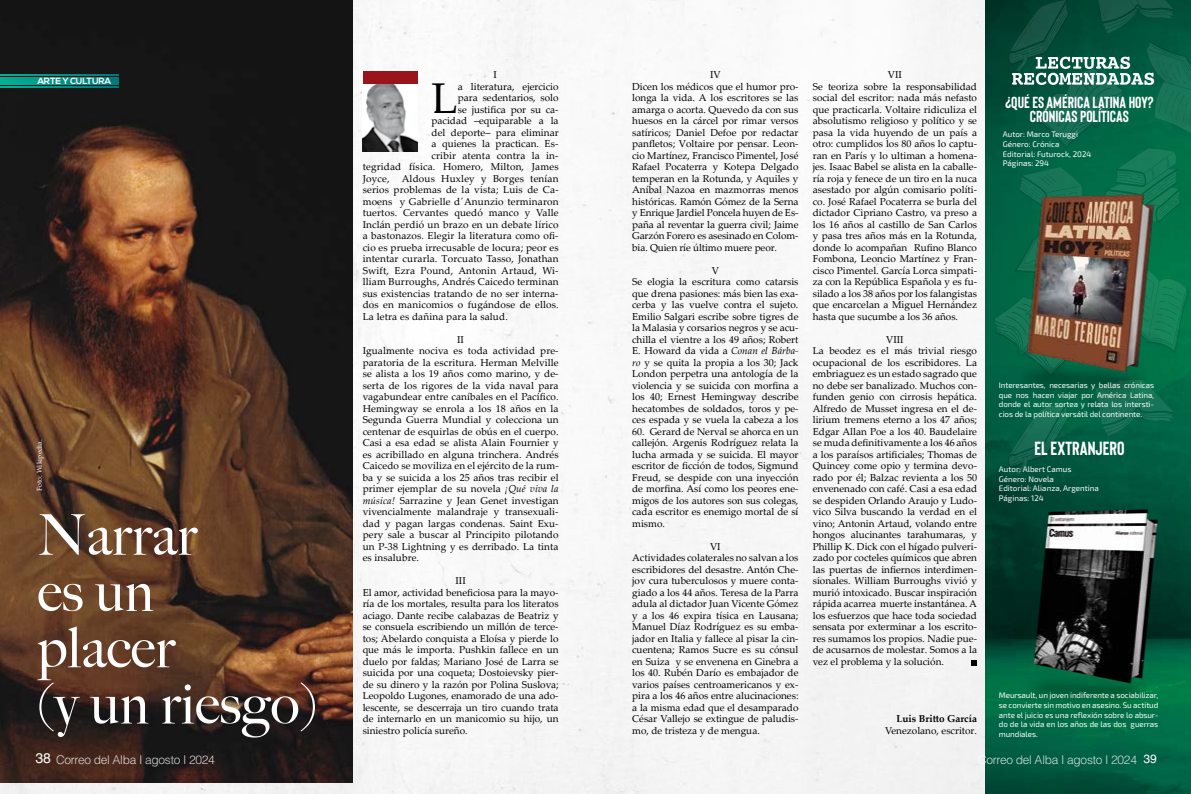
<style>
.page{position:relative;width:1191px;height:794px;background:#fff}
.page>*{position:absolute;margin:0;border:0;box-sizing:border-box;transform-origin:0 0}
.t1{font:500 56.2px/56.2px "Big Caslon";color:#fff}
.t2{font:43px "Palatino Linotype";color:#000}
.t3{font:700 19px "Bison";letter-spacing:-.005em;color:#fff}
.t4{font:700 16px/14px "Bison";color:#fff;text-align:center}
.t5{font:300 12px "Helvetica LT Std";letter-spacing:-.025em;color:#fff}
.t6{font:10px/11.5px "Palatino Linotype";color:#000}
.t7{font:700 10px "Palatino Linotype";color:#000}
.t8{font:700 9px "Nexa";letter-spacing:-.025em;color:#fff}
.t9{font:8px/9.6px "Exo 2";letter-spacing:-.005em;color:#fff}
.t10{font:7px "Palatino Linotype";color:#fff}
.s1{font-style:italic}
.s2{font-weight:400;font-size:14px}
.s3{font-weight:400}
</style>
<div class="page">
<img style="left:0;top:0;width:1191px;height:794px">
<img style="left:0;top:0;width:353px;height:782px">
<svg style="left:987px;top:236px;width:201px;height:241px;background:#045f44"></svg>
<svg style="left:1006px;top:0;width:185px;height:170px;background:#13654c"></svg>
<img style="left:992px;top:484px;width:199px;height:235px">
<img style="left:990px;top:170px;width:201px;height:240px">
<img style="left:363px;top:83px;width:54px;height:68px">
<div style="left:363px;top:71px;width:54px;height:12px;background:#9a141b"></div>
<svg style="left:0;top:77px;width:119px;height:7px"></svg>
<svg style="left:0;top:75px;width:119px;height:1px"></svg>
<svg style="left:0;top:86px;width:119px;height:1px"></svg>
<svg style="left:971px;top:660px;width:6px;height:5px"></svg>
<p class="t6" style="left:493px;top:69px;width:5px">I</p>
<p class="t6" style="left:632px;top:69px;width:168px;text-indent:78px">IV<br>Dicen los médicos que el humor pro&shy;longa la vida. A los escritores se las amarga o acorta. Quevedo da con sus huesos en la cárcel por rimar versos satíricos; Daniel Defoe por redactar panfletos; Voltaire por pensar. Leon&shy;cio Martínez, Francisco Pimentel, José Rafael Pocaterra y Kotepa Delgado temperan en la Rotunda, y Aquiles y Aníbal Nazoa en mazmorras menos históricas. Ramón Gómez de la Serna y Enrique Jardiel Poncela huyen de Es&shy;paña al reventar la guerra civil; Jaime Garzón Forero es asesinado en Colom&shy;bia. Quien ríe último muere peor.</p>
<p class="t6" style="left:632px;top:264px;width:168px;text-align:center">V<br>Se elogia la escritura como catarsis que drena pasiones: más bien las exa&shy;cerba y las vuelve contra el sujeto.<br>Emilio Salgari escribe sobre tigres de la Malasia y corsarios negros y se acu&shy;chilla el vientre a los 49 años; Robert E. Howard da vida a <span class="s1">Conan el Bárba&shy;ro</span> y se quita la propia a los 30; Jack London perpetra una antología de la violencia y se suicida con morfina a los 40; Ernest Hemingway describe hecatombes de soldados, toros y pe&shy;ces espada y se vuela la cabeza a los</p>
<p class="t6" style="left:632px;top:425px;width:168px;text-align:justify">60. Gerard de Nerval se ahorca en un callejón. Argenis Rodríguez relata la lucha armada y se suicida. El mayor escritor de ficción de todos, Sigmund Freud, se despide con una inyección de morfina. Así como los peores ene&shy;migos de los autores son sus colegas, cada escritor es enemigo mortal de sí mismo.</p>
<p class="t6" style="left:632px;top:540px;width:168px;text-indent:78px">VI<br>Actividades colaterales no salvan a los escribidores del desastre. Antón Che&shy;jov cura tuberculosos y muere conta&shy;giado a los 44 años. Teresa de la Parra adula al dictador Juan Vicente Gómez y a los 46 expira tísica en Lausana; Manuel Díaz Rodríguez es su emba&shy;jador en Italia y fallece al pisar la cin&shy;cuentena; Ramos Sucre es su cónsul en Suiza y se envenena en Ginebra a los 40. Rubén Darío es embajador de varios países centroamericanos y ex&shy;pira a los 46 años entre alucinaciones: a la misma edad que el desamparado César Vallejo se extingue de paludis&shy;mo, de tristeza y de mengua.</p>
<p class="t8" style="left:37px;top:76px;width:75px">ARTE Y CULTURA</p>
<p class="t6" style="left:812px;top:69px;width:166px;text-indent:75px">VII<br>Se teoriza sobre la responsabilidad social del escritor: nada más nefasto que practicarla. Voltaire ridiculiza el absolutismo religioso y político y se pasa la vida huyendo de un país a otro: cumplidos los 80 años lo captu&shy;ran en París y lo ultiman a homena&shy;jes. Isaac Babel se alista en la caballe&shy;ría roja y fenece de un tiro en la nuca asestado por algún comisario políti&shy;co. José Rafael Pocaterra se burla del dictador Cipriano Castro, va preso a los 16 años al castillo de San Carlos y pasa tres años más en la Rotunda, donde lo acompañan Rufino Blanco Fombona, Leoncio Martínez y Fran&shy;cisco Pimentel. García Lorca simpati&shy;za con la República Española y es fu&shy;silado a los 38 años por los falangistas que encarcelan a Miguel Hernández hasta que sucumbe a los 36 años.</p>
<p class="t6" style="left:812px;top:333px;width:166px;text-indent:73px">VIII<br>La beodez es el más trivial riesgo ocupacional de los escribidores. La embriaguez es un estado sagrado que no debe ser banalizado. Muchos con&shy;funden genio con cirrosis hepática.<br>Alfredo de Musset ingresa en el de&shy;lirium tremens eterno a los 47 años; Edgar Allan Poe a los 40. Baudelaire se muda definitivamente a los 46 años a los paraísos artificiales; Thomas de Quincey come opio y termina devo&shy;rado por él; Balzac revienta a los 50 envenenado con café. Casi a esa edad se despiden Orlando Araujo y Ludo&shy;vico Silva buscando la verdad en el vino; Antonin Artaud, volando entre hongos alucinantes tarahumaras, y Phillip K. Dick con el hígado pulveri&shy;zado por cocteles químicos que abren las puertas de infiernos interdimen&shy;sionales. William Burroughs vivió y murió intoxicado. Buscar inspiración rápida acarrea muerte instantánea. A los esfuerzos que hace toda sociedad sensata por exterminar a los escrito&shy;res sumamos los propios. Nadie pue&shy;de acusarnos de molestar. Somos a la vez el problema y la solución.</p>
<h2 class="t2" style="left:431px;top:68px;width:28px">L</h2>
<p class="t6" style="left:458px;top:80px;width:102px">a literatura, ejercicio</p>
<p class="t6" style="left:458px;top:92px;width:102px">para sedentarios, solo</p>
<p class="t6" style="left:458px;top:103px;width:102px">se justifica por su ca-</p>
<p class="t6" style="left:431px;top:115px;width:128px">pacidad –equiparable a la</p>
<p class="t6" style="left:431px;top:126px;width:128px">del deporte– para eliminar</p>
<p class="t6" style="left:431px;top:138px;width:128px">a quienes la practican. Es-</p>
<p class="t6" style="left:431px;top:149px;width:128px">cribir atenta contra la in-</p>
<p class="t6" style="left:363px;top:161px;width:197px">tegridad física. Homero, Milton, James</p>
<p class="t6" style="left:363px;top:172px;width:197px">Joyce, Aldous Huxley y Borges tenían</p>
<p class="t6" style="left:363px;top:184px;width:197px">serios problemas de la vista; Luis de Ca-</p>
<p class="t6" style="left:363px;top:195px;width:197px">moens y Gabrielle d´Anunzio terminaron</p>
<p class="t6" style="left:363px;top:207px;width:197px">tuertos. Cervantes quedó manco y Valle</p>
<p class="t6" style="left:363px;top:218px;width:197px">Inclán perdió un brazo en un debate lírico</p>
<p class="t6" style="left:363px;top:230px;width:197px">a bastonazos. Elegir la literatura como ofi-</p>
<p class="t6" style="left:363px;top:241px;width:197px">cio es prueba irrecusable de locura; peor es</p>
<p class="t6" style="left:363px;top:253px;width:197px">intentar curarla. Torcuato Tasso, Jonathan</p>
<p class="t6" style="left:363px;top:264px;width:197px">Swift, Ezra Pound, Antonin Artaud, Wi-</p>
<p class="t6" style="left:363px;top:276px;width:197px">lliam Burroughs, Andrés Caicedo terminan</p>
<p class="t6" style="left:363px;top:287px;width:197px">sus existencias tratando de no ser interna-</p>
<p class="t6" style="left:363px;top:299px;width:197px">dos en manicomios o fugándose de ellos.</p>
<p class="t6" style="left:363px;top:310px;width:147px">La letra es dañina para la salud.</p>
<p class="t6" style="left:363px;top:333px;width:197px;text-indent:95px">II<br>Igualmente nociva es toda actividad pre&shy;paratoria de la escritura. Herman Melville se alista a los 19 años como marino, y de&shy;serta de los rigores de la vida naval para vagabundear entre caníbales en el Pacífico.<br>Hemingway se enrola a los 18 años en la Segunda Guerra Mundial y colecciona un centenar de esquirlas de obús en el cuerpo.<br>Casi a esa edad se alista Alain Fournier y es acribillado en alguna trinchera. Andrés Caicedo se moviliza en el ejército de la rum&shy;ba y se suicida a los 25 años tras recibir el primer ejemplar de su novela <span class="s1">¡Qué viva la música!</span> Sarrazine y Jean Genet investigan vivencialmente malandraje y transexuali&shy;dad y pagan largas condenas. Saint Exu&shy;pery sale a buscar al Principito pilotando un P-38 Lightning y es derribado. La tinta es insalubre.</p>
<p class="t6" style="left:363px;top:575px;width:197px;text-indent:93px">III<br>El amor, actividad beneficiosa para la mayo&shy;ría de los mortales, resulta para los literatos aciago. Dante recibe calabazas de Beatriz y se consuela escribiendo un millón de terce&shy;tos; Abelardo conquista a Eloísa y pierde lo que más le importa. Pushkin fallece en un duelo por faldas; Mariano José de Larra se suicida por una coqueta; Dostoievsky pier&shy;de su dinero y la razón por Polina Suslova; Leopoldo Lugones, enamorado de una ado&shy;lescente, se descerraja un tiro cuando trata de internarlo en un manicomio su hijo, un siniestro policía sureño.</p>
<h3 class="t4" style="left:1005px;top:95px;width:150px">¿QUÉ ES AMÉRICA LATINA HOY?<br>CRÓNICAS POLÍTICAS</h3>
<p class="t9" style="left:1002px;top:130px;width:90px">Autor: Marco Teruggi<br>Género: Crónica<br>Editorial: Futurock, 2024<br>Páginas: 294</p>
<p class="t9" style="left:998px;top:381px;width:157px;text-align:justify">Interesantes, necesarias y bellas crónicas que nos hacen viajar por América Latina, donde el autor sortea y relata los intersti&shy;cios de la política versátil del continente.</p>
<p class="t10" style="left:35px;top:490px;width:53px;rotate:-90deg">Foto: Wikipedia.</p>
<h1 class="t1" style="left:37px;top:504px;width:281px">Narrar<br>es un<br>placer<br>(y un riesgo)</h1>
<p class="t5" style="left:35px;top:752px;width:181px"><span class="s2">38</span> Correo del Alba I agosto I 2024</p>
<p class="t5" style="left:978px;top:752px;width:180px">Correo del Alba I agosto I 2024 <span class="s3">39</span></p>
<h3 class="t3" style="left:1034px;top:438px;width:92px">EL EXTRANJERO</h3>
<p class="t9" style="left:998px;top:464px;width:101px">Autor: Albert Camus<br>Género: Novela<br>Editorial: Alianza, Argentina<br>Páginas: 124</p>
<p class="t9" style="left:998px;top:691px;width:161px;text-align:justify">Meursault, un joven indiferente a sociabilizar, se convierte sin motivo en asesino. Su actitud ante el juicio es una reflexión sobre lo absur&shy;do de la vida en los años de las dos guerras mundiales.</p>
<p class="t7" style="left:896px;top:712px;width:82px">Luis Britto García</p>
<p class="t6" style="left:885px;top:724px;width:94px">Venezolano, escritor.</p>
</div>
